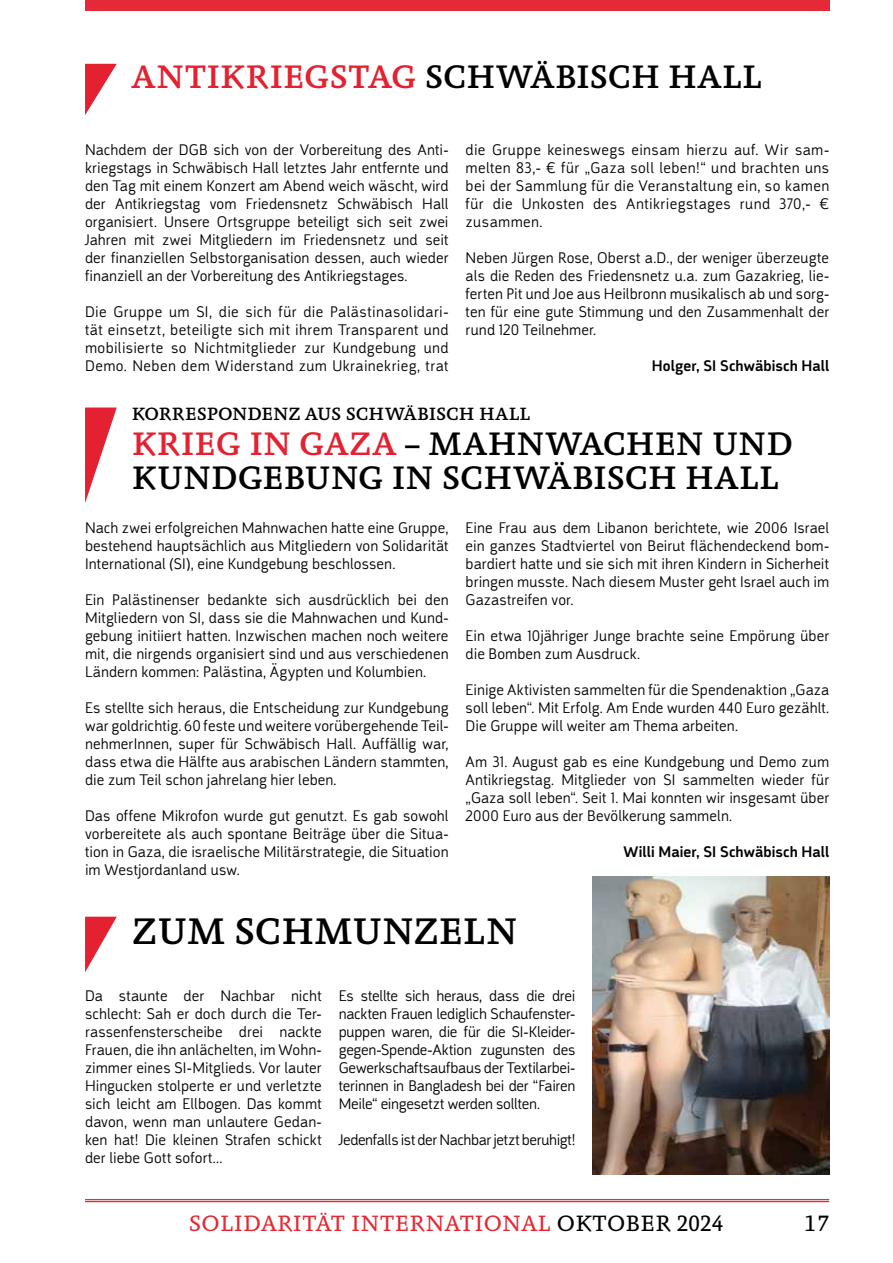
<style>
.page{position:relative;width:893px;height:1263px;background:#fff}
.page>*{position:absolute;margin:0;border:0;box-sizing:border-box;transform-origin:0 0}
.t1{font:500 37.5px "Absara";letter-spacing:-.01em;color:#000}
.t2{font:500 33px/34.5px "Absara";letter-spacing:-.005em;color:#000}
.t3{font:22.5px "Absara TF";letter-spacing:.01em;color:#e52834}
.t4{font:22.5px "Absara TF";color:#000}
.t5{font:500 18px "Absara";letter-spacing:-.015em;color:#000}
.t6{font:300 15.75px/18px "Argumentum W01";letter-spacing:.005em;color:#000;text-align:justify}
.t7{font:500 15.75px "Argumentum W01";letter-spacing:.005em;color:#000}
.t8{font:300 15.75px "Argumentum W01";letter-spacing:-.02em;color:#000}
.s1{color:#e42130}
.s2{color:#000}
</style>
<div class="page">
<svg style="left:85px;top:64px;width:32px;height:51px"></svg>
<svg style="left:85px;top:917px;width:32px;height:55px"></svg>
<img style="left:592px;top:877px;width:237px;height:297px">
<svg style="left:85px;top:407px;width:32px;height:96px"></svg>
<div style="left:85px;top:0;width:744px;height:11px;background:#e52936"></div>
<hr style="left:85px;top:1199px;width:744px;height:1px;background:#e52834">
<hr style="left:85px;top:1201px;width:744px;height:1px;background:#e52834">
<h2 class="t2" style="left:132px;top:60px;width:632px"><span class="s1">ANTIKRIEGSTAG</span> SCHWÄBISCH HALL</h2>
<p class="t6" style="left:466px;top:141px;width:365px">die Gruppe keineswegs einsam hierzu auf. Wir sam&shy;melten 83,- € für „Gaza soll leben!“ und brachten uns bei der Sammlung für die Veranstaltung ein, so kamen für die Unkosten des Antikriegstages rund 370,- € zusammen.</p>
<p class="t6" style="left:466px;top:249px;width:365px">Neben Jürgen Rose, Oberst a.D., der weniger überzeugte als die Reden des Friedensnetz u.a. zum Gazakrieg, lie&shy;ferten Pit und Joe aus Heilbronn musikalisch ab und sorg&shy;ten für eine gute Stimmung und den Zusammenhalt der rund 120 Teilnehmer.</p>
<p class="t7" style="left:652px;top:357px;width:179px">Holger, SI Schwäbisch Hall</p>
<p class="t5" style="left:132px;top:404px;width:400px">KORRESPONDENZ AUS SCHWÄBISCH HALL</p>
<h2 class="t2" style="left:132px;top:427px;width:663px"><span class="s1">KRIEG IN GAZA</span> – MAHNWACHEN UND<br>KUNDGEBUNG IN SCHWÄBISCH HALL</h2>
<p class="t6" style="left:85px;top:519px;width:365px">Nach zwei erfolgreichen Mahnwachen hatte eine Gruppe, bestehend hauptsächlich aus Mitgliedern von Solidarität International (SI), eine Kundgebung beschlossen.</p>
<p class="t6" style="left:85px;top:591px;width:365px">Ein Palästinenser bedankte sich ausdrücklich bei den Mitgliedern von SI, dass sie die Mahnwachen und Kund&shy;gebung initiiert hatten. Inzwischen machen noch weitere mit, die nirgends organisiert sind und aus verschiedenen Ländern kommen: Palästina, Ägypten und Kolumbien.</p>
<p class="t6" style="left:85px;top:699px;width:365px">Es stellte sich heraus, die Entscheidung zur Kundgebung war goldrichtig. 60 feste und weitere vorübergehende Teil&shy;nehmerInnen, super für Schwäbisch Hall. Auffällig war, dass etwa die Hälfte aus arabischen Ländern stammten, die zum Teil schon jahrelang hier leben.</p>
<p class="t6" style="left:85px;top:807px;width:365px">Das offene Mikrofon wurde gut genutzt. Es gab sowohl vorbereitete als auch spontane Beiträge über die Situa&shy;tion in Gaza, die israelische Militärstrategie, die Situation im Westjordanland usw.</p>
<p class="t6" style="left:85px;top:141px;width:365px">Nachdem der DGB sich von der Vorbereitung des Anti&shy;kriegstags in Schwäbisch Hall letztes Jahr entfernte und den Tag mit einem Konzert am Abend weich wäscht, wird der Antikriegstag vom Friedensnetz Schwäbisch Hall organisiert. Unsere Ortsgruppe beteiligt sich seit zwei Jahren mit zwei Mitgliedern im Friedensnetz und seit der finanziellen Selbstorganisation dessen, auch wieder finanziell an der Vorbereitung des Antikriegstages.</p>
<p class="t6" style="left:85px;top:303px;width:365px">Die Gruppe um SI, die sich für die Palästinasolidari&shy;tät einsetzt, beteiligte sich mit ihrem Transparent und mobilisierte so Nichtmitglieder zur Kundgebung und Demo. Neben dem Widerstand zum Ukrainekrieg, trat</p>
<p class="t6" style="left:466px;top:519px;width:365px">Eine Frau aus dem Libanon berichtete, wie 2006 Israel ein ganzes Stadtviertel von Beirut flächendeckend bom&shy;bardiert hatte und sie sich mit ihren Kindern in Sicherheit bringen musste. Nach diesem Muster geht Israel auch im Gazastreifen vor.</p>
<p class="t6" style="left:466px;top:627px;width:365px">Ein etwa 10jähriger Junge brachte seine Empörung über die Bomben zum Ausdruck.</p>
<p class="t6" style="left:466px;top:681px;width:365px">Einige Aktivisten sammelten für die Spendenaktion „Gaza soll leben“. Mit Erfolg. Am Ende wurden 440 Euro gezählt.<br>Die Gruppe will weiter am Thema arbeiten.</p>
<p class="t6" style="left:466px;top:753px;width:365px">Am 31. August gab es eine Kundgebung und Demo zum Antikriegstag. Mitglieder von SI sammelten wieder für „Gaza soll leben“. Seit 1. Mai konnten wir insgesamt über 2000 Euro aus der Bevölkerung sammeln.</p>
<p class="t7" style="left:623px;top:843px;width:207px">Willi Maier, SI Schwäbisch Hall</p>
<h1 class="t1" style="left:132px;top:909px;width:387px">ZUM SCHMUNZELN</h1>
<p class="t6" style="left:85px;top:987px;width:238px">Da staunte der Nachbar nicht schlecht: Sah er doch durch die Ter&shy;rassenfensterscheibe drei nackte Frauen, die ihn anlächelten, im Wohn&shy;zimmer eines SI-Mitglieds. Vor lauter Hingucken stolperte er und verletzte sich leicht am Ellbogen. Das kommt davon, wenn man unlautere Gedan&shy;ken hat! Die kleinen Strafen schickt der liebe Gott sofort...</p>
<p class="t6" style="left:339px;top:987px;width:238px">Es stellte sich heraus, dass die drei nackten Frauen lediglich Schaufenster&shy;puppen waren, die für die SI-Kleider&shy;gegen-Spende-Aktion zugunsten des Gewerkschaftsaufbaus der Textilarbei&shy;terinnen in Bangladesh bei der “Fairen Meile“ eingesetzt werden sollten.</p>
<p class="t8" style="left:339px;top:1131px;width:238px">Jedenfalls ist der Nachbar jetzt beruhigt!</p>
<h3 class="t3" style="left:189px;top:1210px;width:536px">SOLIDARITÄT INTERNATIONAL <span class="s2">OKTOBER 2024</span></h3>
<h3 class="t4" style="left:804px;top:1210px;width:27px">17</h3>
</div>
